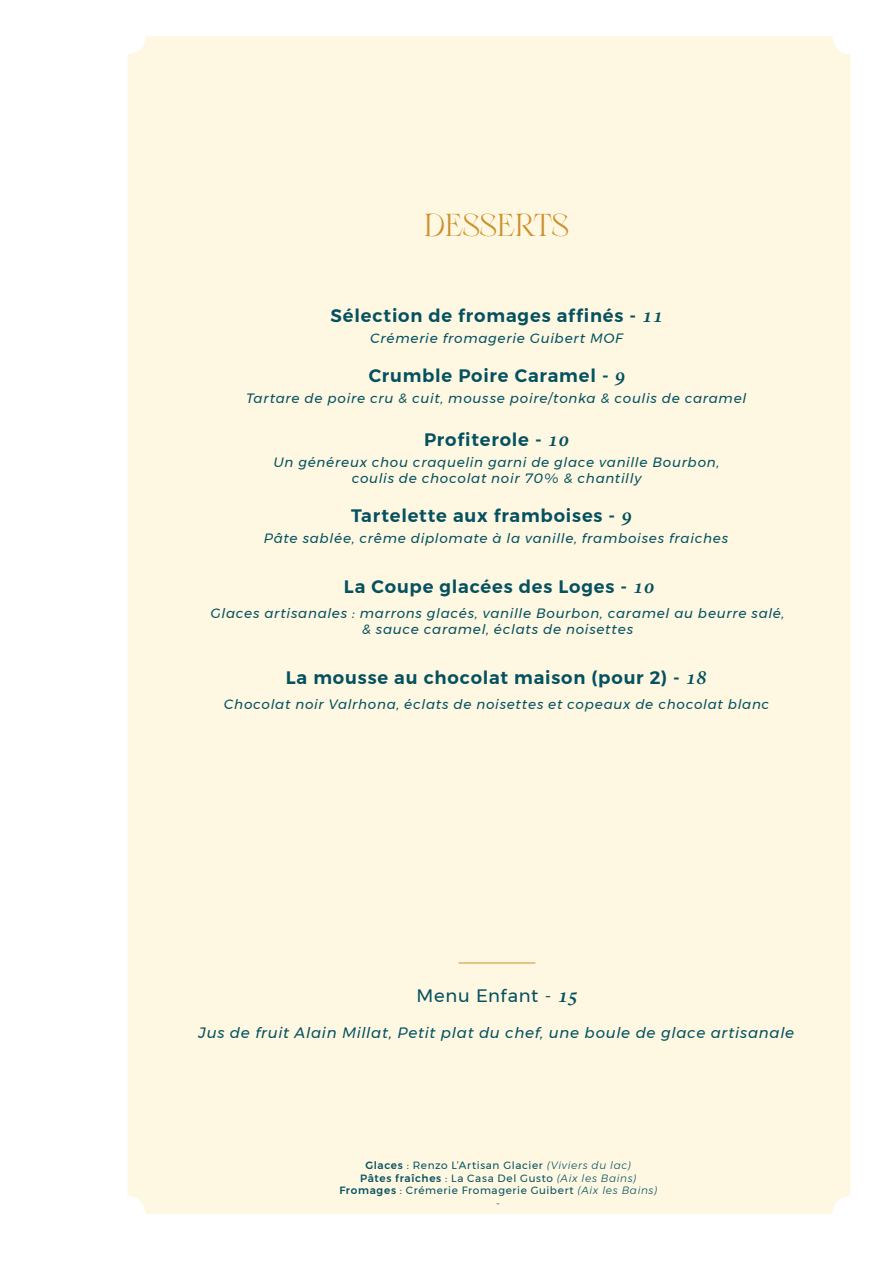
<style>
.page{position:relative;width:893px;height:1263px;background:#fff}
.page>*{position:absolute;margin:0;border:0;box-sizing:border-box;transform-origin:0 0}
.t1{font:36px "Glitther Syavina Freebies";color:#cd902b}
.t2{font:600 18px "Montserrat";letter-spacing:.045em;color:#05515f}
.t3{font:18px "Montserrat";letter-spacing:.035em;color:#05515f}
.t4{font:italic 15px "Montserrat";letter-spacing:.045em;color:#05515f}
.t5{font:italic 13.5px "Montserrat";letter-spacing:.05em;color:#05515f}
.t6{font:10.5px "Montserrat";letter-spacing:.06em;color:#05515f}
.s1{font-family:"Adobe Hebrew";font-weight:700;font-style:italic;font-size:21px}
.s2{font-weight:500}
.s3{font-weight:300;font-style:italic}
</style>
<div class="page">
<div style="left:128px;top:36px;width:722px;height:1178px;background:#fef8e3;border-radius:18px"></div>
<hr style="left:459px;top:962px;width:76px;height:1px;background:#cd902b">
<p class="t1" style="left:424px;top:208px;width:147px">DESSERTS</p>
<p class="t2" style="left:331px;top:301px;width:334px">Sélection de fromages affinés - <span class="s1">11</span></p>
<p class="t5" style="left:370px;top:328px;width:254px">Crémerie fromagerie Guibert MOF</p>
<p class="t2" style="left:369px;top:362px;width:258px">Crumble Poire Caramel - <span class="s1">9</span></p>
<p class="t5" style="left:246px;top:388px;width:502px">Tartare de poire cru &amp; cuit, mousse poire/tonka &amp; coulis de caramel</p>
<p class="t2" style="left:424px;top:425px;width:146px">Profiterole - <span class="s1">10</span></p>
<p class="t5" style="left:274px;top:452px;width:447px">Un généreux chou craquelin garni de glace vanille Bourbon,</p>
<p class="t5" style="left:352px;top:468px;width:291px">coulis de chocolat noir 70% &amp; chantilly</p>
<p class="t2" style="left:351px;top:501px;width:282px">Tartelette aux framboises - <span class="s1">9</span></p>
<p class="t5" style="left:264px;top:528px;width:466px">Pâte sablée, crême diplomate à la vanille, framboises fraiches</p>
<p class="t2" style="left:344px;top:572px;width:312px">La Coupe glacées des Loges - <span class="s1">10</span></p>
<p class="t5" style="left:211px;top:603px;width:575px">Glaces artisanales : marrons glacés, vanille Bourbon, caramel au beurre salé,</p>
<p class="t5" style="left:362px;top:619px;width:272px">&amp; sauce caramel, éclats de noisettes</p>
<p class="t2" style="left:286px;top:663px;width:423px">La mousse au chocolat maison (pour 2) - <span class="s1">18</span></p>
<p class="t5" style="left:224px;top:694px;width:547px">Chocolat noir Valrhona, éclats de noisettes et copeaux de chocolat blanc</p>
<p class="t3" style="left:416px;top:982px;width:163px">Menu Enfant - <span class="s1">15</span></p>
<p class="t4" style="left:199px;top:1021px;width:597px">Jus de fruit Alain Millat, Petit plat du chef, une boule de glace artisanale</p>
<p class="t6" style="left:365px;top:1157px;width:267px"><span class="s2">Glaces</span> : Renzo L’Artisan Glacier <span class="s3">(Viviers du lac)</span></p>
<p class="t6" style="left:360px;top:1170px;width:278px"><span class="s2">Pâtes fraîches</span> : La Casa Del Gusto <span class="s3">(Aix les Bains)</span></p>
<p class="t6" style="left:339px;top:1182px;width:319px"><span class="s2">Fromages</span> : Crémerie Fromagerie Guibert <span class="s3">(Aix les Bains)</span></p>
<p class="t6" style="left:496px;top:1195px;width:5px">-</p>
</div>
